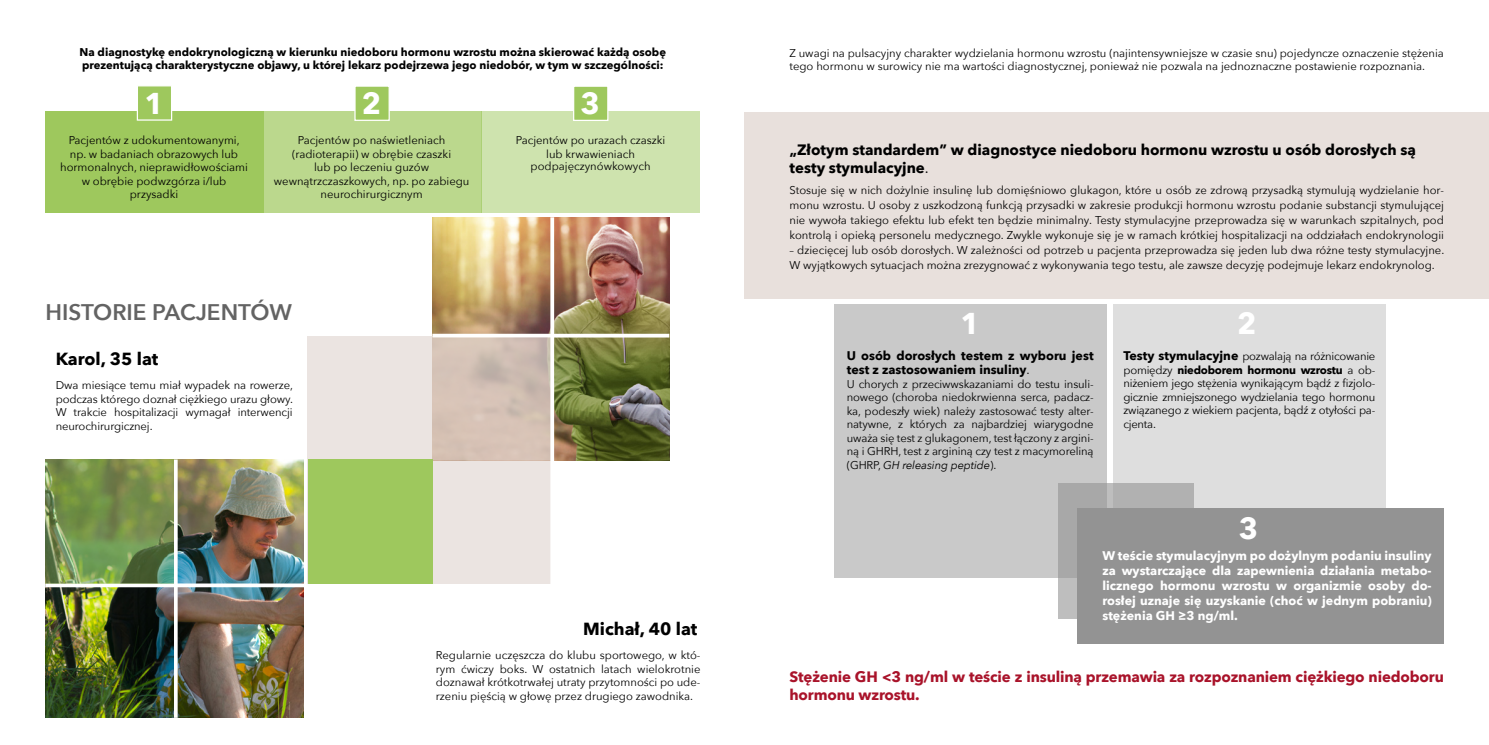
<style>
.page{position:relative;width:1489px;height:745px;background:#fff}
.page>*{position:absolute;margin:0;border:0;box-sizing:border-box;transform-origin:0 0}
.t1{font:700 30px "Avenir Next";color:#fff}
.t2{font:600 22.5px "Avenir Next";color:#636363}
.t3{font:700 17.5px "Avenir Next";color:#000}
.t4{font:700 15px/18px "Avenir Next";letter-spacing:-.01em;color:#a9132a}
.t5{font:700 15px/18px "Avenir Next";color:#000}
.t6{font:700 12.5px/15px "Avenir Next";color:#fff;text-align:justify}
.t7{font:700 12.5px/13.8px "Avenir Next";color:#000}
.t8{font:11.25px/13.5px "Avenir Next";color:#000;text-align:justify}
.t9{font:700 11.25px/13.5px "Avenir Next";color:#000}
.s1{font-weight:400}
.s2{font-style:italic}
.s3{font-weight:700;font-size:12.5px}
.s4{font-weight:700}
</style>
<div class="page">
<img style="left:45px;top:459px;width:258px;height:258px">
<svg style="left:45px;top:583px;width:263px;height:4px"></svg>
<svg style="left:174px;top:459px;width:4px;height:258px"></svg>
<img style="left:45px;top:459px;width:129px;height:124px">
<img style="left:432px;top:217px;width:237px;height:243px">
<div style="left:45px;top:111px;width:218px;height:101px;background:#9ec85d"></div>
<div style="left:263px;top:111px;width:218px;height:101px;background:#bbd88d"></div>
<div style="left:481px;top:111px;width:218px;height:101px;background:#cee3ae"></div>
<div style="left:137px;top:85px;width:35px;height:36px;background:#9ec85d;border:1px solid #fff"></div>
<div style="left:354px;top:85px;width:36px;height:36px;background:#9ec85d;border:1px solid #fff"></div>
<div style="left:573px;top:85px;width:35px;height:36px;background:#9ec85d;border:1px solid #fff"></div>
<svg style="left:308px;top:336px;width:242px;height:247px;background:#e2d7d1"></svg>
<div style="left:308px;top:459px;width:124px;height:124px;background:#9ec85d"></div>
<svg style="left:432px;top:333px;width:237px;height:4px"></svg>
<svg style="left:550px;top:217px;width:4px;height:366px"></svg>
<div style="left:744px;top:112px;width:744px;height:186px;background:#e8e0dc"></div>
<div style="left:1058px;top:483px;width:136px;height:135px;background:#bebebe"></div>
<div style="left:1077px;top:508px;width:366px;height:135px;background:#939393"></div>
<div style="left:833px;top:304px;width:273px;height:273px;background:#c9c9c9"></div>
<div style="left:1113px;top:304px;width:272px;height:204px;background:#dedede"></div>
<p class="t9" style="left:80px;top:45px;width:588px">Na diagnostykę endokrynologiczną w kierunku niedoboru hormonu wzrostu można skierować każdą osobę prezentującą charakterystyczne objawy, u której lekarz podejrzewa jego niedobór, w tym w szczególności:</p>
<p class="t1" style="left:144px;top:77px;width:21px">1</p>
<p class="t1" style="left:362px;top:78px;width:21px">2</p>
<p class="t1" style="left:580px;top:78px;width:21px">3</p>
<p class="t8" style="left:60px;top:133px;width:189px;text-align:center">Pacjentów z udokumentowanymi, np. w badaniach obrazowych lub hormonalnych, nieprawidłowościami w obrębie podwzgórza i/lub przysadki</p>
<p class="t8" style="left:274px;top:133px;width:197px;text-align:center">Pacjentów po naświetleniach (radioterapii) w obrębie czaszki<br>lub po leczeniu guzów wewnątrzczaszkowych, np. po zabiegu neurochirurgicznym</p>
<p class="t2" style="left:46px;top:292px;width:248px">HISTORIE PACJENTÓW</p>
<p class="t3" style="left:56px;top:343px;width:104px">Karol, 35 lat</p>
<p class="t8" style="left:56px;top:377px;width:239px">Dwa miesiące temu miał wypadek na rowerze, podczas którego doznał ciężkiego urazu głowy.<br>W trakcie hospitalizacji wymagał interwencji neurochirurgicznej.</p>
<p class="t8" style="left:516px;top:133px;width:151px">Pacjentów po urazach czaszki</p>
<p class="t8" style="left:530px;top:147px;width:121px;line-height:12.5px;text-align:center">lub krwawieniach podpajęczynówkowych</p>
<p class="t3" style="left:583px;top:613px;width:116px">Michał, 40 lat</p>
<p class="t8" style="left:436px;top:647px;width:266px">Regularnie uczęszcza do klubu sportowego, w któ&shy;rym ćwiczy boks. W ostatnich latach wielokrotnie doznawał krótkotrwałej utraty przytomności po ude&shy;rzeniu pięścią w głowę przez drugiego zawodnika.</p>
<p class="t8" style="left:789px;top:45px;width:656px">Z uwagi na pulsacyjny charakter wydzielania hormonu wzrostu (najintensywniejsze w czasie snu) pojedyncze oznaczenie stężenia tego hormonu w surowicy nie ma wartości diagnostycznej, ponieważ nie pozwala na jednoznaczne postawienie rozpoznania.</p>
<p class="t5" style="left:789px;top:140px;width:628px">„Złotym standardem” w diagnostyce niedoboru hormonu wzrostu u osób dorosłych są testy stymulacyjne<span class="s1">.</span></p>
<p class="t8" style="left:789px;top:182px;width:656px;line-height:15px">Stosuje się w nich dożylnie insulinę lub domięśniowo glukagon, które u osób ze zdrową przysadką stymulują wydzielanie hor&shy;monu wzrostu. U osoby z uszkodzoną funkcją przysadki w zakresie produkcji hormonu wzrostu podanie substancji stymulującej nie wywoła takiego efektu lub efekt ten będzie minimalny. Testy stymulacyjne przeprowadza się w warunkach szpitalnych, pod kontrolą i opieką personelu medycznego. Zwykle wykonuje się je w ramach krótkiej hospitalizacji na oddziałach endokrynologii</p>
<p class="t8" style="left:789px;top:242px;width:656px;line-height:15px">– dziecięcej lub osób dorosłych. W zależności od potrzeb u pacjenta przeprowadza się jeden lub dwa różne testy stymulacyjne.<br>W wyjątkowych sytuacjach można zrezygnować z wykonywania tego testu, ale zawsze decyzję podejmuje lekarz endokrynolog.</p>
<p class="t1" style="left:960px;top:297px;width:21px">1</p>
<p class="t7" style="left:846px;top:348px;width:248px">U osób dorosłych testem z wyboru jest test z zastosowaniem insuliny<span class="s1">.</span></p>
<p class="t8" style="left:846px;top:376px;width:248px">U chorych z przeciwwskazaniami do testu insuli&shy;nowego (choroba niedokrwienna serca, padacz&shy;ka, podeszły wiek) należy zastosować testy alter&shy;natywne, z których za najbardziej wiarygodne uważa się test z glukagonem, test łączony z argini&shy;ną i GHRH, test z argininą czy test z macymoreliną (GHRP, <span class="s2">GH releasing peptide</span>).</p>
<p class="t1" style="left:1237px;top:297px;width:21px">2</p>
<p class="t8" style="left:1123px;top:349px;width:253px"><span class="s3">Testy stymulacyjne</span> pozwalają na różnicowanie pomiędzy <span class="s4">niedoborem hormonu wzrostu</span> a ob&shy;niżeniem jego stężenia wynikającym bądź z fizjolo&shy;gicznie zmniejszonego wydzielania tego hormonu związanego z wiekiem pacjenta, bądź z otyłości pa&shy;cjenta.</p>
<p class="t1" style="left:1238px;top:501px;width:21px">3</p>
<p class="t6" style="left:1102px;top:548px;width:331px">W teście stymulacyjnym po dożylnym podaniu insuliny za wystarczające dla zapewnienia działania metabo&shy;licznego hormonu wzrostu w organizmie osoby do&shy;rosłej uznaje się uzyskanie (choć w jednym pobraniu) stężenia GH ≥3 ng/ml.</p>
<p class="t4" style="left:789px;top:666px;width:656px">Stężenie GH &lt;3 ng/ml w teście z insuliną przemawia za rozpoznaniem ciężkiego niedoboru hormonu wzrostu.</p>
</div>
